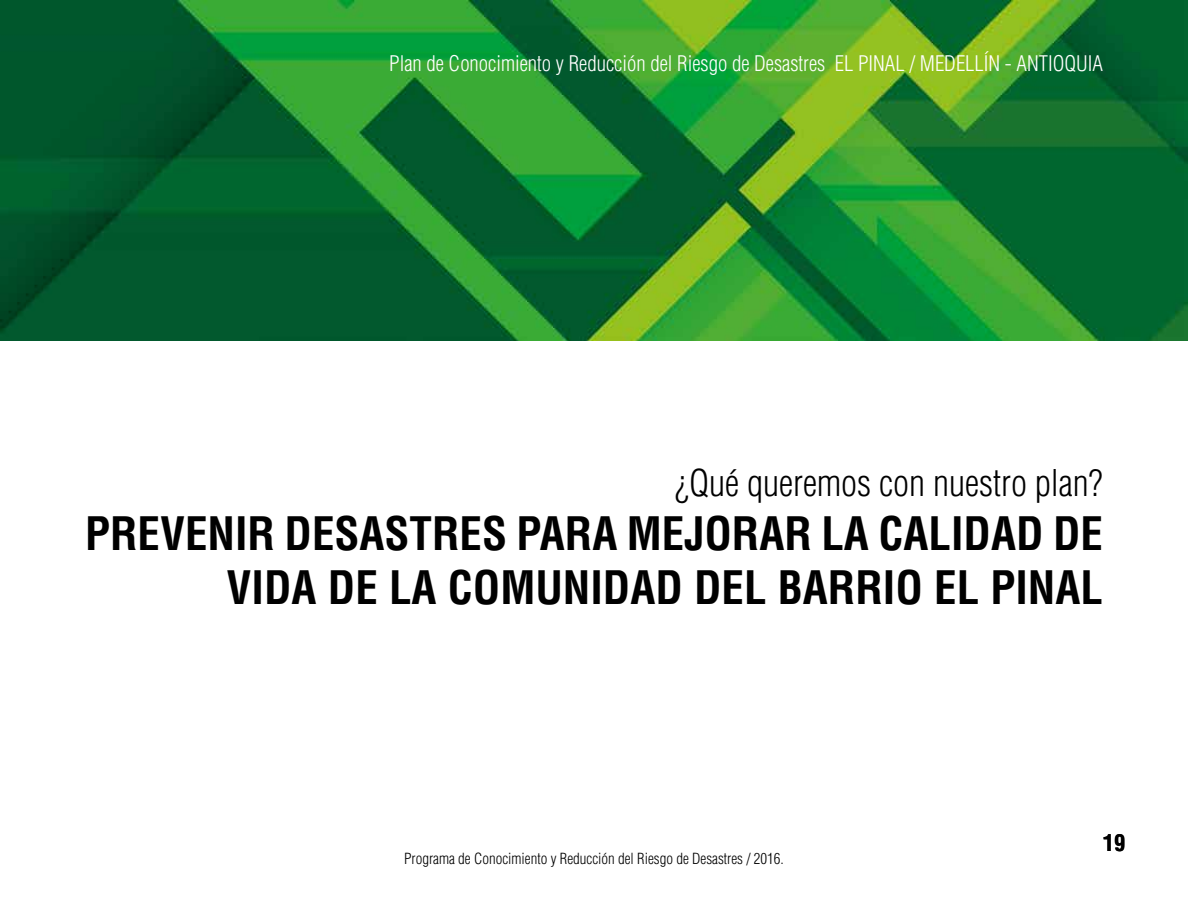
<style>
.page{position:relative;width:1188px;height:918px;background:#fff}
.page>*{position:absolute;margin:0;border:0;box-sizing:border-box;transform-origin:0 0}
.t1{font:700 condensed 45px/54px "Helvetica";color:#000;text-align:right}
.t2{font:300 condensed 36px "Helvetica";color:#000}
.t3{font:700 condensed 22.5px "Helvetica";color:#000}
.t4{font:300 condensed 21px "Helvetica";color:#fff}
.t5{font:300 condensed 15px "Helvetica";color:#000}
</style>
<div class="page">
<img style="left:0;top:0;width:1188px;height:340px">
<p class="t4" style="left:389px;top:50px;width:715px">Plan de Conocimiento y Reducción del Riesgo de Desastres EL PINAL / MEDELLÍN - ANTIOQUIA</p>
<h2 class="t2" style="left:675px;top:461px;width:429px">¿Qué queremos con nuestro plan?</h2>
<h1 class="t1" style="left:85px;top:507px;width:1019px">PREVENIR DESASTRES PARA MEJORAR LA CALIDAD DE<br>VIDA DE LA COMUNIDAD DEL BARRIO EL PINAL</h1>
<p class="t5" style="left:404px;top:849px;width:381px">Programa de Conocimiento y Reducción del Riesgo de Desastres / 2016.</p>
<p class="t3" style="left:1103px;top:829px;width:24px">19</p>
</div>
